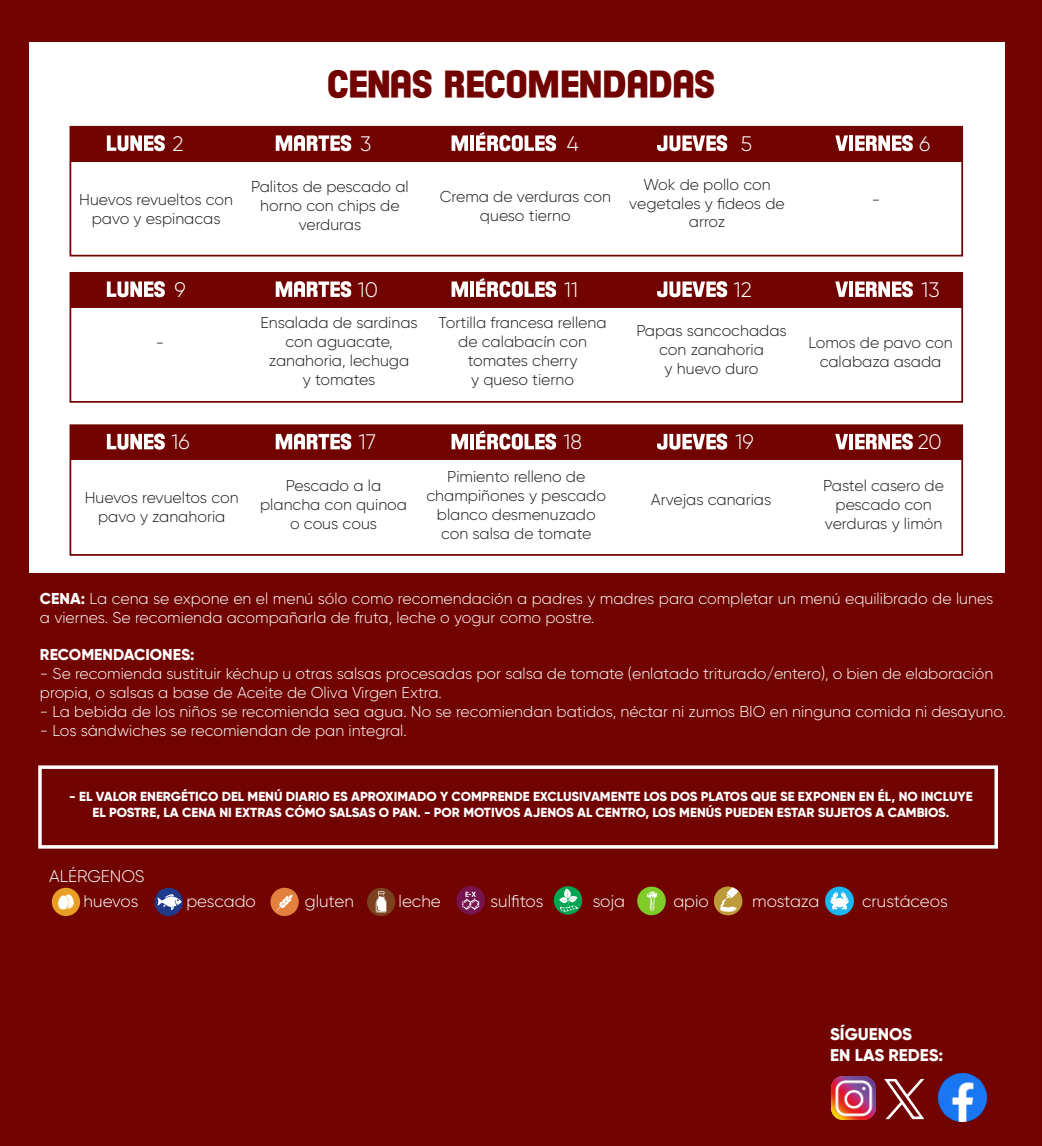
<style>
.page{position:relative;width:1042px;height:1146px;background:#710300}
.page>*{position:absolute;margin:0;border:0;box-sizing:border-box;transform-origin:0 0}
.t1{font:36.75px "Florida Project Phase One";color:#710300}
.t2{font:300 21px "Gilroy";color:#fff}
.t3{font:800 16.97px/20.3px "Gilroy";color:#fff}
.t4{font:300 16.8px/25px "Gilroy";color:#fff}
.t5{font:300 15.75px/18.9px "Gilroy";color:#1d1d1b;text-align:center}
.t6{font:300 15.75px/18.9px "Gilroy";color:#fff}
.t7{font:800 15.75px "Gilroy";color:#fff}
.t8{font:800 13.12px/15.8px "Gilroy";color:#fff;text-align:center}
.s1{font-weight:800}
</style>
<div class="page">
<div style="left:29px;top:42px;width:975px;height:531px;background:#fff"></div>
<div style="left:70px;top:126px;width:893px;height:130px;border:2px solid #710300"></div>
<div style="left:70px;top:127px;width:892px;height:34px;background:#710300"></div>
<svg style="left:107px;top:135px;width:58px;height:16px"></svg>
<svg style="left:276px;top:135px;width:75px;height:16px"></svg>
<svg style="left:451px;top:135px;width:17px;height:16px"></svg>
<hr style="left:470px;top:135px;width:4px;height:16px;background:#fff">
<svg style="left:476px;top:132px;width:80px;height:19px"></svg>
<svg style="left:657px;top:135px;width:70px;height:16px"></svg>
<svg style="left:835px;top:135px;width:13px;height:16px"></svg>
<hr style="left:849px;top:135px;width:4px;height:16px;background:#fff">
<svg style="left:855px;top:135px;width:58px;height:16px"></svg>
<div style="left:70px;top:272px;width:893px;height:131px;border:2px solid #710300"></div>
<div style="left:70px;top:273px;width:892px;height:34px;background:#710300"></div>
<svg style="left:107px;top:281px;width:58px;height:16px"></svg>
<svg style="left:276px;top:281px;width:75px;height:16px"></svg>
<svg style="left:451px;top:281px;width:17px;height:16px"></svg>
<hr style="left:470px;top:281px;width:4px;height:16px;background:#fff">
<svg style="left:476px;top:278px;width:80px;height:19px"></svg>
<svg style="left:657px;top:281px;width:70px;height:16px"></svg>
<svg style="left:835px;top:281px;width:13px;height:16px"></svg>
<hr style="left:849px;top:281px;width:4px;height:16px;background:#fff">
<svg style="left:855px;top:281px;width:58px;height:16px"></svg>
<div style="left:70px;top:424px;width:893px;height:132px;border:2px solid #710300"></div>
<div style="left:70px;top:425px;width:892px;height:35px;background:#710300"></div>
<svg style="left:107px;top:433px;width:58px;height:17px"></svg>
<svg style="left:276px;top:433px;width:75px;height:17px"></svg>
<svg style="left:451px;top:434px;width:17px;height:15px"></svg>
<hr style="left:470px;top:434px;width:4px;height:15px;background:#fff">
<svg style="left:476px;top:430px;width:80px;height:20px"></svg>
<svg style="left:657px;top:433px;width:70px;height:17px"></svg>
<svg style="left:835px;top:434px;width:13px;height:15px"></svg>
<hr style="left:849px;top:434px;width:4px;height:15px;background:#fff">
<svg style="left:855px;top:433px;width:58px;height:17px"></svg>
<img style="left:831px;top:1076px;width:44px;height:43px">
<img style="left:939px;top:1073px;width:47px;height:48px">
<svg style="left:884px;top:1079px;width:40px;height:40px"></svg>
<div style="left:38px;top:765px;width:960px;height:83px;border:4px solid #fff"></div>
<div style="left:52px;top:887px;width:28px;height:29px;background:#e89f25;border-radius:50%"></div>
<svg style="left:58px;top:894px;width:16px;height:15px"></svg>
<svg style="left:154px;top:887px;width:29px;height:29px"></svg>
<svg style="left:157px;top:894px;width:25px;height:16px"></svg>
<div style="left:270px;top:887px;width:29px;height:29px;background:#e3803d;border-radius:50%"></div>
<svg style="left:277px;top:894px;width:15px;height:16px"></svg>
<div style="left:367px;top:887px;width:28px;height:29px;background:#7c411f;border-radius:50%"></div>
<svg style="left:376px;top:891px;width:11px;height:21px"></svg>
<div style="left:637px;top:886px;width:29px;height:29px;background:#7fcb28;border-radius:50%"></div>
<svg style="left:646px;top:891px;width:11px;height:20px"></svg>
<div style="left:554px;top:886px;width:28px;height:28px;background:#00a551;border-radius:50%"></div>
<svg style="left:555px;top:886px;width:23px;height:25px"></svg>
<div style="left:456px;top:886px;width:29px;height:28px;background:#77144d;border-radius:50%"></div>
<svg style="left:462px;top:891px;width:17px;height:19px"></svg>
<svg style="left:714px;top:886px;width:29px;height:30px"></svg>
<div style="left:825px;top:886px;width:29px;height:29px;border:5px solid #1cb6f1;border-radius:50%"></div>
<svg style="left:830px;top:891px;width:18px;height:19px"></svg>
<h1 class="t1" style="left:327px;top:59px;width:389px">CENAS RECOMENDADAS</h1>
<h2 class="t2" style="left:172px;top:131px;width:13px">2</h2>
<h2 class="t2" style="left:360px;top:131px;width:13px">3</h2>
<h2 class="t2" style="left:567px;top:131px;width:14px">4</h2>
<h2 class="t2" style="left:741px;top:131px;width:13px">5</h2>
<h2 class="t2" style="left:919px;top:131px;width:13px">6</h2>
<p class="t5" style="left:79px;top:190px;width:155px">Huevos revueltos con pavo y espinacas</p>
<p class="t5" style="left:251px;top:177px;width:159px">Palitos de pescado al horno con chips de verduras</p>
<p class="t5" style="left:440px;top:187px;width:173px">Crema de verduras con queso tierno</p>
<p class="t5" style="left:629px;top:174px;width:157px">Wok de pollo con vegetales y fideos de arroz</p>
<p class="t5" style="left:872px;top:190px;width:10px">-</p>
<p class="t5" style="left:156px;top:333px;width:10px">-</p>
<h2 class="t2" style="left:174px;top:277px;width:13px">9</h2>
<h2 class="t2" style="left:358px;top:277px;width:22px">10</h2>
<h2 class="t2" style="left:564px;top:277px;width:15px">11</h2>
<h2 class="t2" style="left:734px;top:277px;width:20px">12</h2>
<h2 class="t2" style="left:921px;top:277px;width:20px">13</h2>
<p class="t5" style="left:260px;top:313px;width:159px">Ensalada de sardinas con aguacate, zanahoria, lechuga<br>y tomates</p>
<p class="t5" style="left:439px;top:313px;width:169px">Tortilla francesa rellena de calabacín con tomates cherry<br>y queso tierno</p>
<p class="t5" style="left:636px;top:321px;width:152px">Papas sancochadas con zanahoria<br>y huevo duro</p>
<p class="t5" style="left:808px;top:333px;width:146px">Lomos de pavo con calabaza asada</p>
<h2 class="t2" style="left:171px;top:429px;width:20px">16</h2>
<h2 class="t2" style="left:359px;top:429px;width:19px">17</h2>
<h2 class="t2" style="left:563px;top:429px;width:20px">18</h2>
<h2 class="t2" style="left:735px;top:429px;width:20px">19</h2>
<h2 class="t2" style="left:918px;top:429px;width:26px">20</h2>
<p class="t5" style="left:823px;top:475px;width:122px">Pastel casero de pescado con verduras y limón</p>
<p class="t5" style="left:426px;top:467px;width:181px">Pimiento relleno de champiñones y pescado blanco desmenuzado con salsa de tomate</p>
<p class="t5" style="left:260px;top:475px;width:148px">Pescado a la plancha con quinoa o cous cous</p>
<p class="t5" style="left:85px;top:488px;width:155px">Huevos revueltos con pavo y zanahoria</p>
<p class="t5" style="left:651px;top:490px;width:122px">Arvejas canarias</p>
<p class="t6" style="left:40px;top:588px;width:955px"><span class="s1">CENA:</span> La cena se expone en el menú sólo como recomendación a padres y madres para completar un menú equilibrado de lunes a viernes. Se recomienda acompañarla de fruta, leche o yogur como postre.</p>
<p class="t7" style="left:40px;top:645px;width:156px">RECOMENDACIONES:</p>
<p class="t6" style="left:40px;top:664px;width:955px">- Se recomienda sustituir kéchup u otras salsas procesadas por salsa de tomate (enlatado triturado/entero), o bien de elaboración propia, o salsas a base de Aceite de Oliva Virgen Extra.</p>
<p class="t6" style="left:40px;top:702px;width:967px">- La bebida de los niños se recomienda sea agua. No se recomiendan batidos, néctar ni zumos BIO en ninguna comida ni desayuno.</p>
<p class="t6" style="left:40px;top:721px;width:368px">- Los sándwiches se recomiendan de pan integral.</p>
<p class="t8" style="left:69px;top:788px;width:905px">- EL VALOR ENERGÉTICO DEL MENÚ DIARIO ES APROXIMADO Y COMPRENDE EXCLUSIVAMENTE LOS DOS PLATOS QUE SE EXPONEN EN ÉL, NO INCLUYE<br>EL POSTRE, LA CENA NI EXTRAS CÓMO SALSAS O PAN. - POR MOTIVOS AJENOS AL CENTRO, LOS MENÚS PUEDEN ESTAR SUJETOS A CAMBIOS.</p>
<p class="t4" style="left:84px;top:863px;width:62px;text-indent:-34px">ALÉRGENOS huevos</p>
<p class="t4" style="left:186px;top:888px;width:71px">pescado</p>
<p class="t4" style="left:305px;top:888px;width:51px">gluten</p>
<p class="t4" style="left:399px;top:888px;width:44px">leche</p>
<p class="t4" style="left:490px;top:888px;width:54px">sulfitos</p>
<p class="t4" style="left:593px;top:888px;width:34px">soja</p>
<p class="t4" style="left:673px;top:888px;width:37px">apio</p>
<p class="t4" style="left:752px;top:888px;width:69px">mostaza</p>
<p class="t4" style="left:862px;top:888px;width:87px">crustáceos</p>
<p class="t3" style="left:830px;top:1024px;width:115px">SÍGUENOS<br>EN LAS REDES:</p>
</div>
